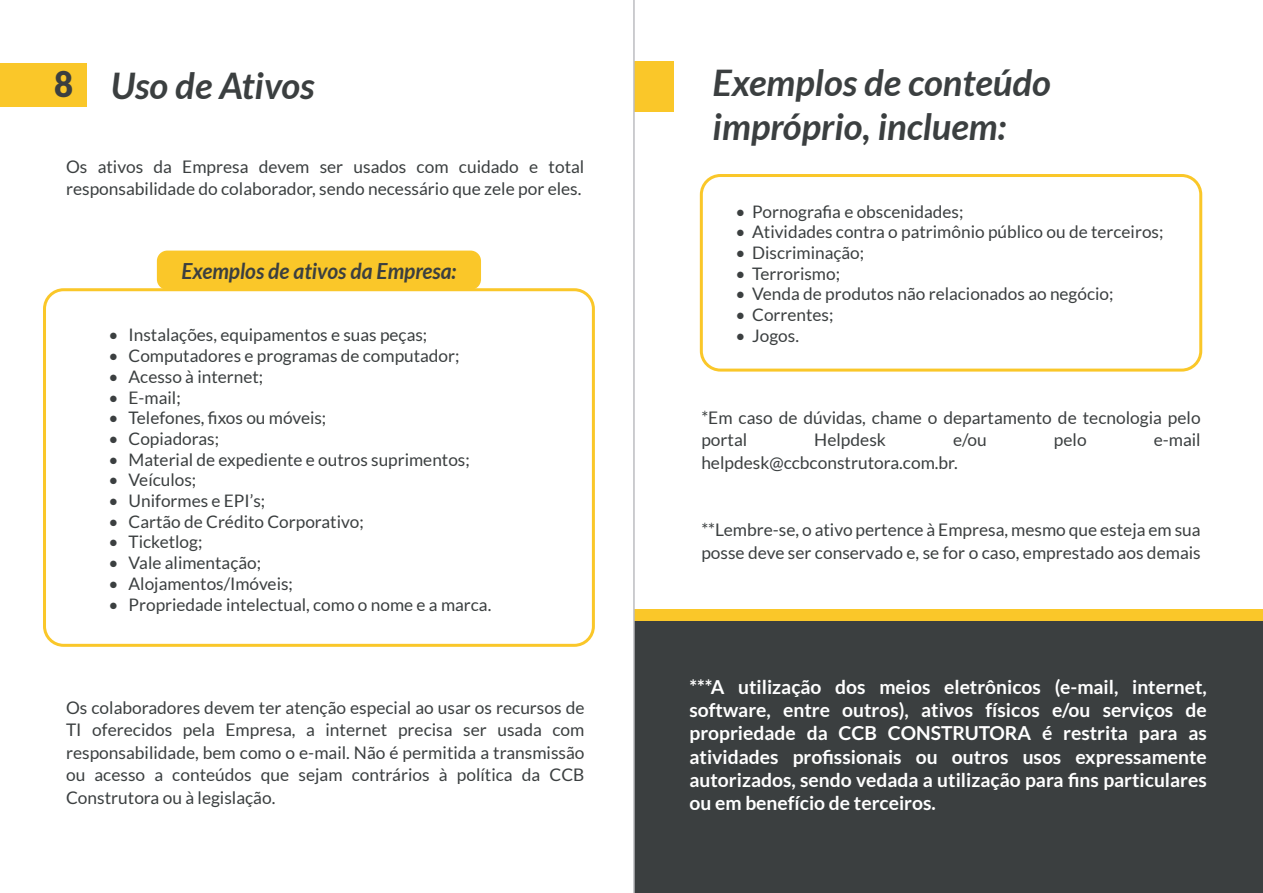
<style>
.page{position:relative;width:1263px;height:893px;background:#fff}
.page>*{position:absolute;margin:0;border:0;box-sizing:border-box;transform-origin:0 0}
.t1{font:italic 700 36.6px/44px "Lato";color:#3b3f40}
.t2{font:900 35.25px "Lato";color:#3b3f40;scale:.93 1}
.t3{font:italic 700 22.2px "Lato";color:#3b3f40;scale:.95 1}
.t4{font:700 19.2px/23.1px "Lato";color:#fff;text-align:justify}
.t5{font:17.4px/22.5px "Lato";color:#3b3f40}
.t6{font:17.25px "Lato";color:#3b3f40}
</style>
<div class="page">
<div style="left:605px;top:610px;width:658px;height:283px;background:#fac729"></div>
<div style="left:594px;top:62px;width:80px;height:50px;background:#fac729"></div>
<div style="left:611px;top:622px;width:652px;height:271px;background:#3b3f40"></div>
<svg style="left:43px;top:0;width:592px;height:893px"></svg>
<div style="left:157px;top:251px;width:324px;height:39px;background:#fac729;border-radius:10px"></div>
<div style="left:43px;top:288px;width:552px;height:359px;border:3px solid #fac729;border-radius:19px"></div>
<div style="left:700px;top:174px;width:502px;height:198px;border:3px solid #fac729;border-radius:19px"></div>
<div style="left:0;top:63px;width:87px;height:44px;background:#fac729"></div>
<h2 class="t2" style="left:54px;top:63px;width:22px">8</h2>
<h1 class="t1" style="left:111px;top:65px;width:205px">Uso de Ativos</h1>
<p class="t5" style="left:66px;top:155px;width:520px">Os ativos da Empresa devem ser usados com cuidado e total responsabilidade do colaborador, sendo necessário que zele por eles.</p>
<p class="t3" style="left:181px;top:258px;width:291px">Exemplos de ativos da Empresa:</p>
<p class="t6" style="left:109px;top:326px;width:320px">• Instalações, equipamentos e suas peças;</p>
<p class="t6" style="left:109px;top:346px;width:352px">• Computadores e programas de computador;</p>
<p class="t6" style="left:109px;top:367px;width:156px">• Acesso à internet;</p>
<p class="t6" style="left:109px;top:388px;width:74px">• E-mail;</p>
<p class="t6" style="left:109px;top:408px;width:219px">• Telefones, fixos ou móveis;</p>
<p class="t6" style="left:109px;top:429px;width:112px">• Copiadoras;</p>
<p class="t6" style="left:109px;top:450px;width:363px">• Material de expediente e outros suprimentos;</p>
<p class="t6" style="left:109px;top:470px;width:89px">• Veículos;</p>
<p class="t6" style="left:109px;top:491px;width:158px">• Uniformes e EPI’s;</p>
<p class="t6" style="left:109px;top:512px;width:257px">• Cartão de Crédito Corporativo;</p>
<p class="t6" style="left:109px;top:533px;width:95px">• Ticketlog;</p>
<p class="t6" style="left:109px;top:553px;width:154px">• Vale alimentação;</p>
<p class="t6" style="left:109px;top:574px;width:186px">• Alojamentos/Imóveis;</p>
<p class="t6" style="left:109px;top:595px;width:384px">• Propriedade intelectual, como o nome e a marca.</p>
<p class="t5" style="left:66px;top:696px;width:520px;text-align:justify">Os colaboradores devem ter atenção especial ao usar os recursos de TI oferecidos pela Empresa, a internet precisa ser usada com responsabilidade, bem como o e-mail. Não é permitida a transmissão ou acesso a conteúdos que sejam contrários à política da CCB Construtora ou à legislação.</p>
<h1 class="t1" style="left:713px;top:62px;width:340px">Exemplos de conteúdo impróprio, incluem:</h1>
<p class="t6" style="left:735px;top:202px;width:229px">• Pornografia e obscenidades;</p>
<p class="t6" style="left:735px;top:222px;width:429px">• Atividades contra o patrimônio público ou de terceiros;</p>
<p class="t6" style="left:735px;top:243px;width:130px">• Discriminação;</p>
<p class="t6" style="left:735px;top:264px;width:106px">• Terrorismo;</p>
<p class="t6" style="left:735px;top:285px;width:379px">• Venda de produtos não relacionados ao negócio;</p>
<p class="t6" style="left:735px;top:305px;width:99px">• Correntes;</p>
<p class="t6" style="left:735px;top:326px;width:65px">• Jogos.</p>
<p class="t5" style="left:701px;top:406px;width:501px">*Em caso de dúvidas, chame o departamento de tecnologia pelo portal</p>
<p class="t5" style="left:814px;top:429px;width:73px">Helpdesk</p>
<p class="t5" style="left:953px;top:429px;width:35px">e/ou</p>
<p class="t5" style="left:1054px;top:429px;width:34px">pelo</p>
<p class="t5" style="left:1154px;top:429px;width:49px">e-mail</p>
<p class="t5" style="left:701px;top:451px;width:258px">helpdesk@ccbconstrutora.com.br.</p>
<p class="t5" style="left:701px;top:519px;width:501px">**Lembre-se, o ativo pertence à Empresa, mesmo que esteja em sua posse deve ser conservado e, se for o caso, emprestado aos demais</p>
<p class="t4" style="left:689px;top:675px;width:519px">***A utilização dos meios eletrônicos (e-mail, internet, software, entre outros), ativos físicos e/ou serviços de propriedade da CCB CONSTRUTORA é restrita para as atividades profissionais ou outros usos expressamente autorizados, sendo vedada a utilização para fins particulares ou em benefício de terceiros.</p>
</div>
